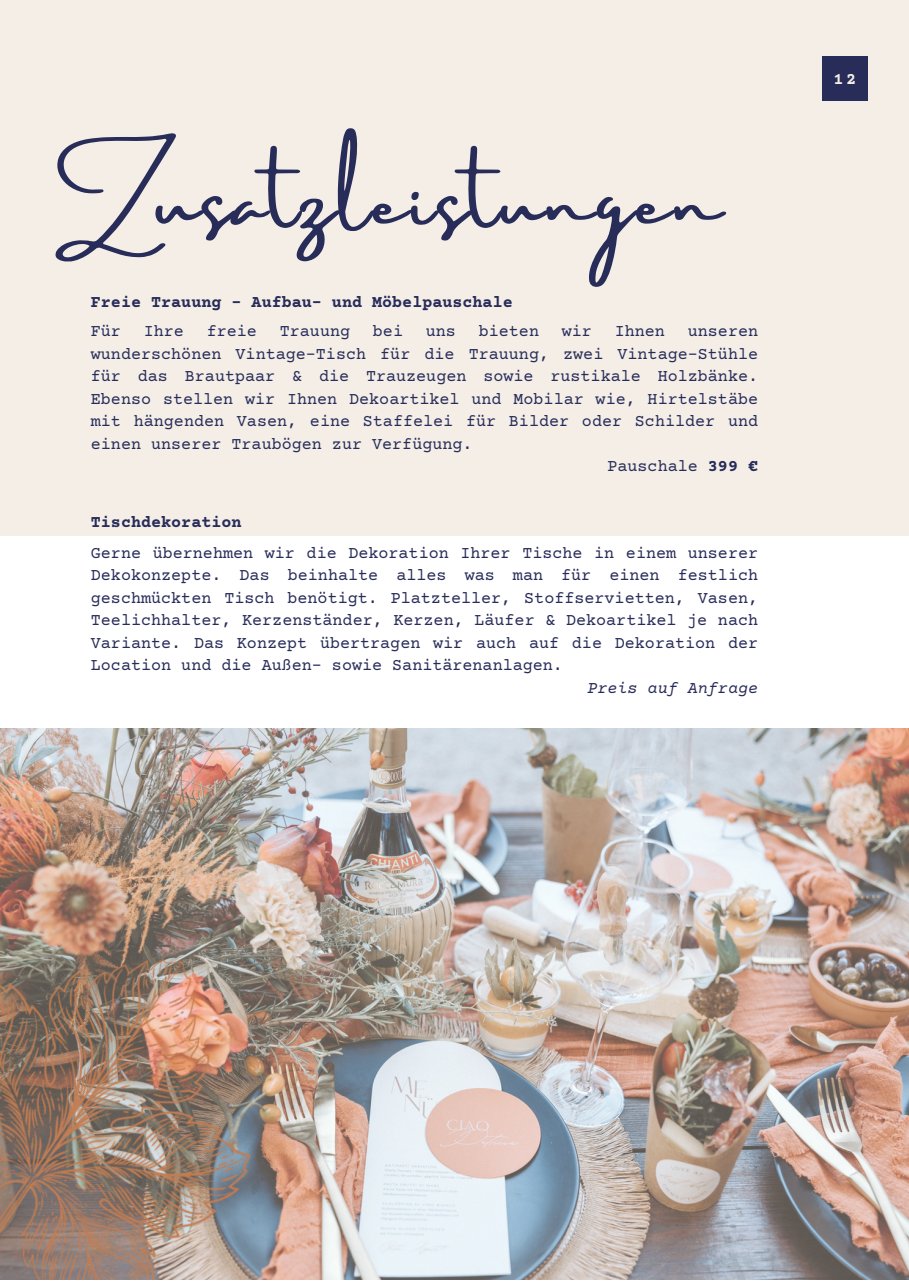
<style>
.page{position:relative;width:909px;height:1281px;background:#fff}
.page>*{position:absolute;margin:0;border:0;box-sizing:border-box;transform-origin:0 0}
.t1{font:77.55px "Amsterdam Three";letter-spacing:.04em;color:#272c59}
.t2{font:16.8px/22.5px "Courier Prime";color:#272c59;text-align:justify}
.t3{font:700 16.8px "Courier Prime";color:#272c59}
.t4{font:italic 16.8px "Courier Prime";color:#272c59}
.t5{font:700 16.8px "Courier Prime";color:#f4eee7}
.s1{font-weight:700}
</style>
<div class="page">
<div style="left:0;top:0;width:908px;height:536px;background:#f4eee7"></div>
<div style="left:822px;top:56px;width:45px;height:45px;background:#272c59"></div>
<img style="left:0;top:728px;width:908px;height:551px">
<img style="left:0;top:843px;width:353px;height:436px">
<p class="t1" style="left:65px;top:157px;width:658px">Zusatzleistungen</p>
<p class="t3" style="left:91px;top:294px;width:423px">Freie Trauung - Aufbau- und Möbelpauschale</p>
<p class="t2" style="left:91px;top:321px;width:32px">Für</p>
<p class="t2" style="left:144px;top:321px;width:42px">Ihre</p>
<p class="t2" style="left:207px;top:321px;width:52px">freie</p>
<p class="t2" style="left:280px;top:321px;width:72px">Trauung</p>
<p class="t2" style="left:373px;top:321px;width:32px">bei</p>
<p class="t2" style="left:426px;top:321px;width:32px">uns</p>
<p class="t2" style="left:479px;top:321px;width:62px">bieten</p>
<p class="t2" style="left:562px;top:321px;width:32px">wir</p>
<p class="t2" style="left:615px;top:321px;width:52px">Ihnen</p>
<p class="t2" style="left:91px;top:321px;width:669px;text-indent:597px">unseren wunderschönen Vintage-Tisch für die Trauung, zwei Vintage-Stühle für das Brautpaar &amp; die Trauzeugen sowie rustikale Holzbänke.<br>Ebenso stellen wir Ihnen Dekoartikel und Mobilar wie, Hirtelstäbe mit hängenden Vasen, eine Staffelei für Bilder oder Schilder und einen unserer Traubögen zur Verfügung.</p>
<p class="t2" style="left:607px;top:456px;width:152px">Pauschale <span class="s1">399 €</span></p>
<p class="t3" style="left:91px;top:514px;width:152px">Tischdekoration</p>
<p class="t2" style="left:91px;top:542px;width:669px">Gerne übernehmen wir die Dekoration Ihrer Tische in einem unserer Dekokonzepte. Das beinhalte alles was man für einen festlich geschmückten Tisch benötigt. Platzteller, Stoffservietten, Vasen, Teelichhalter, Kerzenständer, Kerzen, Läufer &amp; Dekoartikel je nach Variante. Das Konzept übertragen wir auch auf die Dekoration der Location und die Außen- sowie Sanitärenanlagen.</p>
<p class="t4" style="left:587px;top:679px;width:172px">Preis auf Anfrage</p>
<p class="t5" style="left:834px;top:71px;width:24px">12</p>
</div>
